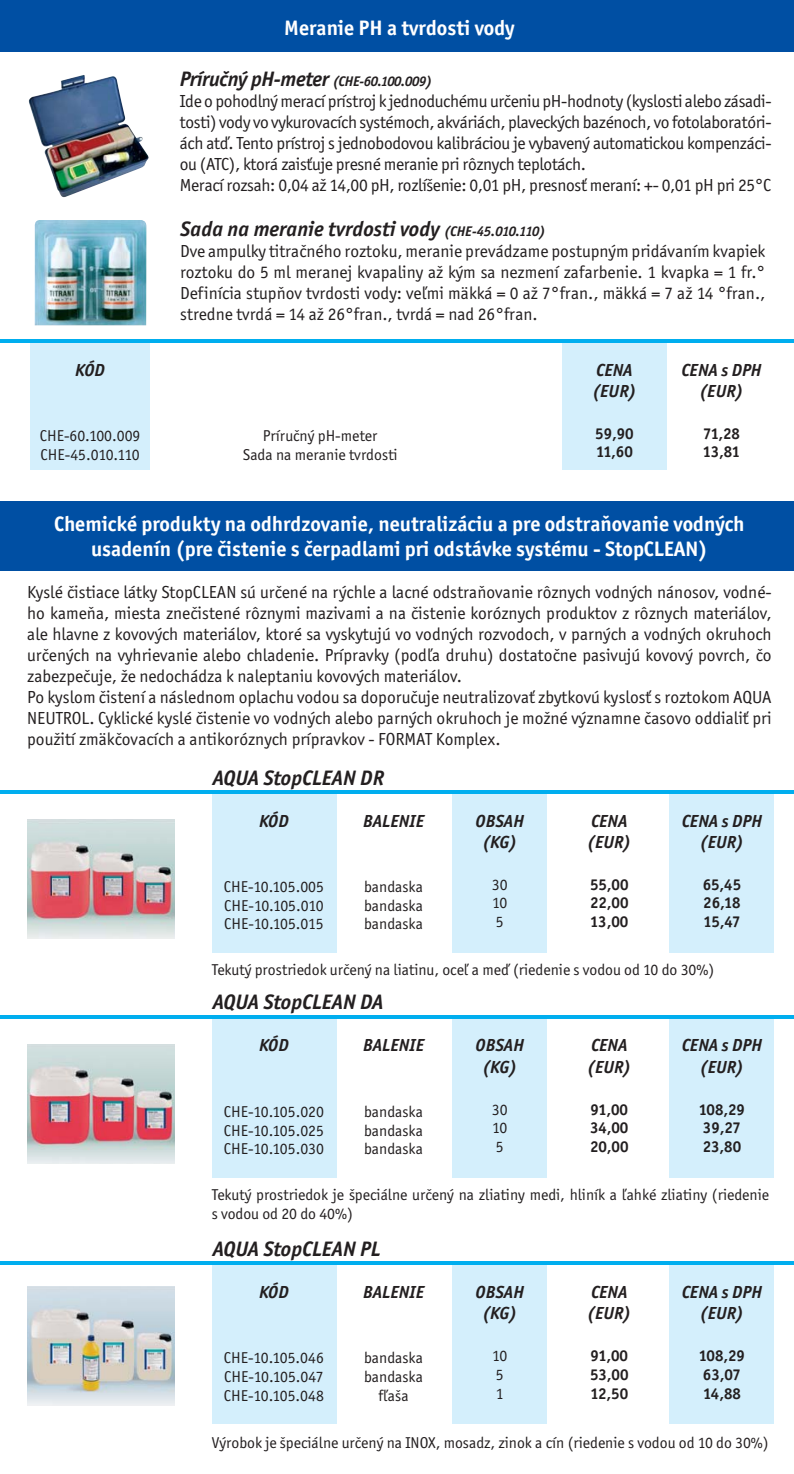
<style>
.page{position:relative;width:794px;height:1474px;background:#fff}
.page>*{position:absolute;margin:0;border:0;box-sizing:border-box;transform-origin:0 0}
.t1{font:700 21px/25.2px "Officina San Itc TEE";color:#fff;text-align:center}
.t2{font:italic 700 21px "Officina San Itc TEE";color:#231f20}
.t3{font:italic 700 21px "Officina San Itc TEE";letter-spacing:-.02em;color:#231f20}
.t4{font:17.5px/21px "Officina San Itc TEE";color:#231f20}
.t5{font:17.5px/21px "Officina San Itc TEE";letter-spacing:-.02em;color:#231f20}
.t6{font:italic 700 17.5px/21px "Officina San Itc TEE";color:#231f20;text-align:center}
.t7{font:15.75px/18.9px "Officina San Itc TEE";color:#231f20;text-align:justify}
.t8{font:700 15.75px/18.9px "Officina San Itc TEE";color:#231f20;text-align:justify}
.s1{font-size:14px}
</style>
<div class="page">
<div style="left:0;top:501px;width:794px;height:69px;background:#004fa3"></div>
<div style="left:670px;top:1018px;width:104px;height:159px;background:#d4effc"></div>
<div style="left:212px;top:1018px;width:124px;height:159px;background:#d4effc"></div>
<div style="left:453px;top:1018px;width:94px;height:159px;background:#d4effc"></div>
<img style="left:27px;top:1044px;width:148px;height:119px">
<div style="left:670px;top:1265px;width:104px;height:158px;background:#d4effc"></div>
<div style="left:212px;top:1265px;width:124px;height:158px;background:#d4effc"></div>
<div style="left:453px;top:1265px;width:94px;height:158px;background:#d4effc"></div>
<img style="left:27px;top:1286px;width:148px;height:119px">
<div style="left:670px;top:793px;width:104px;height:159px;background:#d4effc"></div>
<div style="left:212px;top:793px;width:124px;height:159px;background:#d4effc"></div>
<div style="left:453px;top:793px;width:94px;height:159px;background:#d4effc"></div>
<img style="left:27px;top:819px;width:148px;height:119px">
<hr style="left:0;top:1015px;width:794px;height:3px;background:#00aeef">
<hr style="left:0;top:1261px;width:794px;height:4px;background:#00aeef">
<hr style="left:0;top:790px;width:794px;height:3px;background:#00aeef">
<div style="left:0;top:0;width:794px;height:51px;background:#004fa3"></div>
<div style="left:562px;top:343px;width:104px;height:127px;background:#d4effc"></div>
<div style="left:31px;top:343px;width:119px;height:127px;background:#d4effc"></div>
<hr style="left:0;top:339px;width:794px;height:3px;background:#00aeef">
<img style="left:34px;top:220px;width:112px;height:105px">
<img style="left:28px;top:75px;width:121px;height:123px">
<p class="t1" style="left:284px;top:17px;width:232px">Meranie PH a tvrdosti vody</p>
<p class="t3" style="left:180px;top:72px;width:254px">Príručný pH-meter <span class="s1">(CHE-60.100.009)</span></p>
<p class="t5" style="left:180px;top:92px;width:593px">Ide o pohodlný merací prístroj k jednoduchému určeniu pH-hodnoty (kyslosti alebo zásadi&shy;tosti) vody vo vykurovacích systémoch, akváriách, plaveckých bazénoch, vo fotolaboratóri&shy;ách atď. Tento prístroj s jednobodovou kalibráciou je vybavený automatickou kompenzáci&shy;ou (ATC), ktorá zaisťuje presné meranie pri rôznych teplotách.<br>Merací rozsah: 0,04 až 14,00 pH, rozlíšenie: 0,01 pH, presnosť meraní: +- 0,01 pH pri 25°C</p>
<p class="t6" style="left:75px;top:361px;width:31px">KÓD</p>
<p class="t7" style="left:40px;top:427px;width:102px">CHE-60.100.009<br>CHE-45.010.110</p>
<p class="t2" style="left:180px;top:221px;width:367px">Sada na meranie tvrdosti vody <span class="s1">(CHE-45.010.110)</span></p>
<p class="t4" style="left:180px;top:242px;width:587px;text-align:justify">Dve ampulky titračného roztoku, meranie prevádzame postupným pridávaním kvapiek roztoku do 5 ml meranej kvapaliny až kým sa nezmení zafarbenie. 1 kvapka = 1 fr.° Definícia stupňov tvrdosti vody: veľmi mäkká = 0 až 7°fran., mäkká = 7 až 14 °fran., stredne tvrdá = 14 až 26°fran., tvrdá = nad 26°fran.</p>
<p class="t7" style="left:243px;top:427px;width:156px;text-align:center">Príručný pH-meter<br>Sada na meranie tvrdosti</p>
<p class="t6" style="left:592px;top:361px;width:46px;text-align:left">CENA (EUR)</p>
<p class="t8" style="left:595px;top:425px;width:40px">59,90<br>11,60</p>
<p class="t6" style="left:681px;top:361px;width:82px">CENA s DPH (EUR)</p>
<p class="t8" style="left:702px;top:425px;width:39px">71,28<br>13,81</p>
<p class="t1" style="left:54px;top:513px;width:692px">Chemické produkty na odhrdzovanie, neutralizáciu a pre odstraňovanie vodných usadenín (pre čistenie s čerpadlami pri odstávke systému - StopCLEAN)</p>
<p class="t4" style="left:27px;top:583px;width:746px">Kyslé čistiace látky StopCLEAN sú určené na rýchle a lacné odstraňovanie rôznych vodných nánosov, vodné&shy;ho kameňa, miesta znečistené rôznymi mazivami a na čistenie koróznych produktov z rôznych materiálov, ale hlavne z kovových materiálov, ktoré sa vyskytujú vo vodných rozvodoch, v parných a vodných okruhoch určených na vyhrievanie alebo chladenie. Prípravky (podľa druhu) dostatočne pasivujú kovový povrch, čo zabezpečuje, že nedochádza k naleptaniu kovových materiálov.<br>Po kyslom čistení a následnom oplachu vodou sa doporučuje neutralizovať zbytkovú kyslosť s roztokom AQUA NEUTROL. Cyklické kyslé čistenie vo vodných alebo parných okruhoch je možné významne časovo oddialiť pri použití zmäkčovacích a antikoróznych prípravkov - FORMAT Komplex.</p>
<p class="t2" style="left:213px;top:770px;width:173px">AQUA StopCLEAN DR</p>
<p class="t6" style="left:259px;top:812px;width:31px">KÓD</p>
<p class="t7" style="left:224px;top:878px;width:102px">CHE-10.105.005<br>CHE-10.105.010<br>CHE-10.105.015</p>
<p class="t6" style="left:363px;top:812px;width:62px">BALENIE</p>
<p class="t7" style="left:364px;top:878px;width:61px">bandaska bandaska bandaska</p>
<p class="t6" style="left:475px;top:812px;width:50px">OBSAH (KG)</p>
<p class="t7" style="left:492px;top:876px;width:17px">30<br>10<br>5</p>
<p class="t6" style="left:587px;top:812px;width:46px;text-align:left">CENA (EUR)</p>
<p class="t8" style="left:590px;top:876px;width:40px">55,00<br>22,00<br>13,00</p>
<p class="t6" style="left:682px;top:812px;width:82px">CENA s DPH (EUR)</p>
<p class="t8" style="left:702px;top:876px;width:40px">65,45<br>26,18<br>15,47</p>
<p class="t7" style="left:212px;top:961px;width:504px">Tekutý prostriedok určený na liatinu, oceľ a meď (riedenie s vodou od 10 do 30%)</p>
<p class="t2" style="left:213px;top:995px;width:172px">AQUA StopCLEAN DA</p>
<p class="t6" style="left:259px;top:1037px;width:31px">KÓD</p>
<p class="t7" style="left:224px;top:1103px;width:102px">CHE-10.105.020<br>CHE-10.105.025<br>CHE-10.105.030</p>
<p class="t6" style="left:363px;top:1037px;width:62px">BALENIE</p>
<p class="t7" style="left:364px;top:1103px;width:61px">bandaska bandaska bandaska</p>
<p class="t6" style="left:475px;top:1037px;width:50px">OBSAH (KG)</p>
<p class="t7" style="left:492px;top:1101px;width:17px">30<br>10<br>5</p>
<p class="t6" style="left:587px;top:1037px;width:46px;text-align:left">CENA (EUR)</p>
<p class="t8" style="left:590px;top:1100px;width:40px">91,00<br>34,00<br>20,00</p>
<p class="t6" style="left:682px;top:1037px;width:82px">CENA s DPH (EUR)</p>
<p class="t8" style="left:699px;top:1100px;width:48px;text-align:left">108,29<br>39,27<br>23,80</p>
<p class="t7" style="left:212px;top:1186px;width:559px">Tekutý prostriedok je špeciálne určený na zliatiny medi, hliník a ľahké zliatiny (riedenie s vodou od 20 do 40%)</p>
<p class="t2" style="left:213px;top:1241px;width:169px">AQUA StopCLEAN PL</p>
<p class="t6" style="left:259px;top:1283px;width:31px">KÓD</p>
<p class="t7" style="left:224px;top:1349px;width:102px">CHE-10.105.046<br>CHE-10.105.047<br>CHE-10.105.048</p>
<p class="t6" style="left:363px;top:1283px;width:62px">BALENIE</p>
<p class="t7" style="left:364px;top:1349px;width:61px;text-align:center">bandaska bandaska fľaša</p>
<p class="t6" style="left:475px;top:1283px;width:50px">OBSAH (KG)</p>
<p class="t7" style="left:492px;top:1347px;width:17px;text-align:left">10<br>5<br>1</p>
<p class="t6" style="left:587px;top:1283px;width:46px;text-align:left">CENA (EUR)</p>
<p class="t8" style="left:590px;top:1347px;width:40px">91,00<br>53,00<br>12,50</p>
<p class="t6" style="left:682px;top:1283px;width:82px">CENA s DPH (EUR)</p>
<p class="t8" style="left:699px;top:1347px;width:48px;text-align:left">108,29<br>63,07<br>14,88</p>
<p class="t7" style="left:212px;top:1435px;width:558px">Výrobok je špeciálne určený na INOX, mosadz, zinok a cín (riedenie s vodou od 10 do 30%)</p>
</div>
